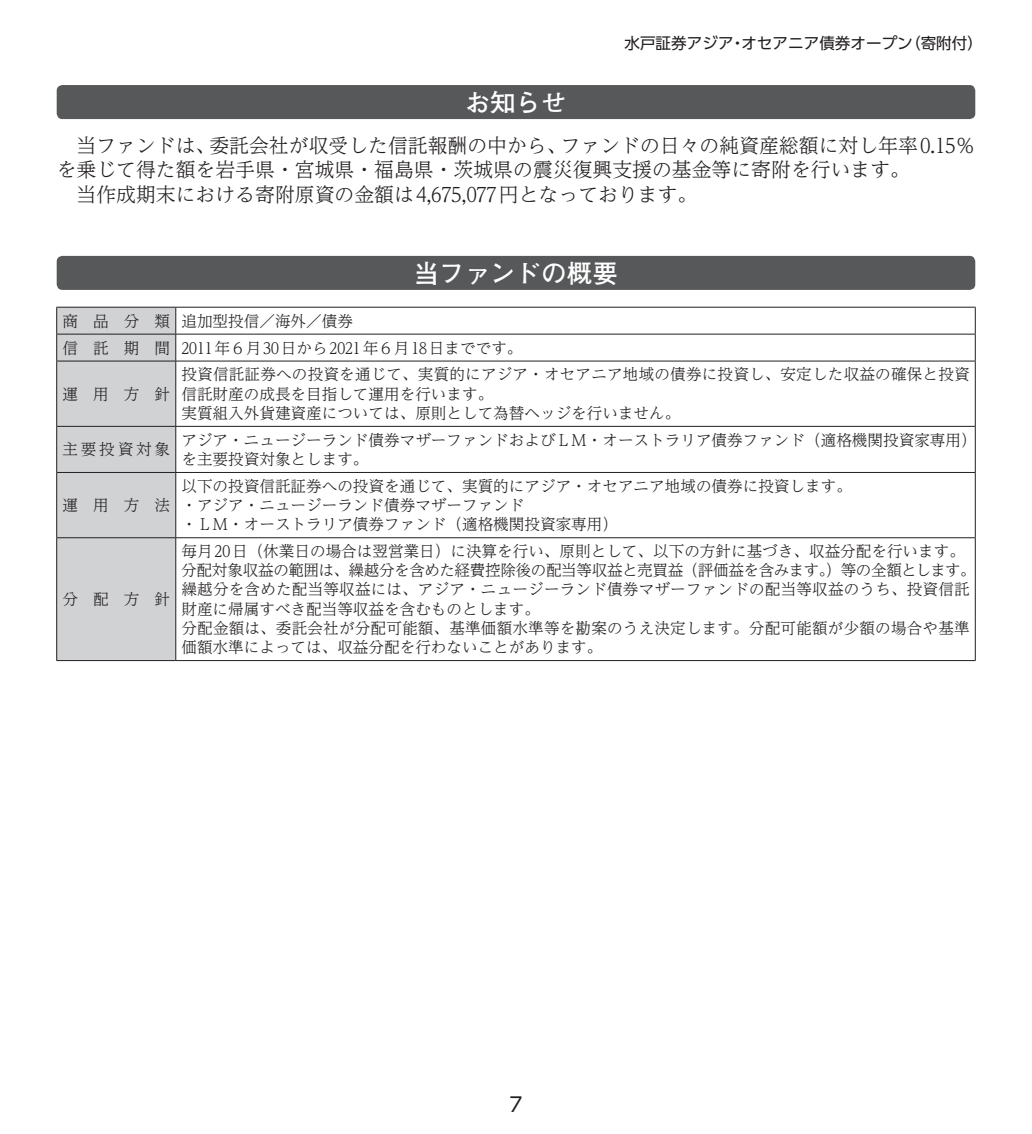
<style>
.page{position:relative;width:1032px;height:1134px;background:#fff}
.page>*{position:absolute;margin:0;border:0;box-sizing:border-box;transform-origin:0 0}
.t1{font:700 25.6px "Futo Go B101 Pro";color:#fff}
.t2{font:300 19.8px "UD Reimin Pro";color:#231f20}
.t3{font:19.8px "UD Shin Go Pro";color:#231f20}
.t4{font:300 15.6px/19.2px "UD Reimin Pro";color:#231f20}
.t5{font:15.6px "UD Shin Go Pro";color:#231f20}
</style>
<div class="page">
<div style="left:57px;top:85px;width:918px;height:34px;background:#57585a;border-radius:6px"></div>
<div style="left:57px;top:256px;width:918px;height:34px;background:#57585a;border-radius:6px"></div>
<hr style="left:176px;top:307px;width:799px;height:1px;background:#231f20">
<hr style="left:176px;top:334px;width:799px;height:1px;background:#231f20">
<div style="left:56px;top:307px;width:120px;height:353px;background:#d1d2d4"></div>
<svg style="left:975px;top:307px;width:1px;height:54px"></svg>
<hr style="left:56px;top:361px;width:120px;height:1px;background:#231f20">
<hr style="left:56px;top:361px;width:1px;height:65px;background:#231f20">
<hr style="left:176px;top:361px;width:799px;height:1px;background:#231f20">
<hr style="left:175px;top:361px;width:1px;height:65px;background:#231f20">
<hr style="left:975px;top:361px;width:1px;height:65px;background:#231f20">
<hr style="left:56px;top:426px;width:120px;height:1px;background:#231f20">
<hr style="left:56px;top:427px;width:1px;height:45px;background:#231f20">
<hr style="left:176px;top:426px;width:799px;height:1px;background:#231f20">
<hr style="left:175px;top:427px;width:1px;height:45px;background:#231f20">
<hr style="left:975px;top:427px;width:1px;height:45px;background:#231f20">
<hr style="left:56px;top:472px;width:120px;height:1px;background:#231f20">
<hr style="left:56px;top:473px;width:1px;height:64px;background:#231f20">
<hr style="left:176px;top:472px;width:799px;height:1px;background:#231f20">
<hr style="left:175px;top:473px;width:1px;height:64px;background:#231f20">
<hr style="left:975px;top:473px;width:1px;height:64px;background:#231f20">
<hr style="left:56px;top:537px;width:120px;height:1px;background:#231f20">
<hr style="left:56px;top:538px;width:1px;height:122px;background:#231f20">
<hr style="left:176px;top:537px;width:799px;height:1px;background:#231f20">
<hr style="left:175px;top:538px;width:1px;height:122px;background:#231f20">
<hr style="left:975px;top:538px;width:1px;height:122px;background:#231f20">
<hr style="left:56px;top:660px;width:120px;height:1px;background:#231f20">
<hr style="left:176px;top:660px;width:799px;height:1px;background:#231f20">
<p class="t5" style="left:624px;top:31px;width:360px">水戸証券アジア・オセアニア債券オープン（寄附付）</p>
<h1 class="t1" style="left:465px;top:82px;width:104px">お知らせ</h1>
<p class="t2" style="left:77px;top:129px;width:900px">当ファンドは、委託会社が収受した信託報酬の中から、ファンドの日々の純資産総額に対し年率 0.15％</p>
<p class="t2" style="left:57px;top:154px;width:855px">を乗じて得た額を岩手県・宮城県・福島県・茨城県の震災復興支援の基金等に寄附を行います。</p>
<p class="t2" style="left:77px;top:178px;width:622px">当作成期末における寄附原資の金額は 4,675,077円となっております。</p>
<h1 class="t1" style="left:414px;top:252px;width:206px">当ファンドの概要</h1>
<p class="t4" style="left:62px;top:307px;width:462px;line-height:27px">商 品 分 類 追加型投信／海外／債券<br>信 託 期 間 2011年6月 30日から 2021年6月 18日までです。</p>
<p class="t4" style="left:62px;top:384px;width:109px">運用方針</p>
<p class="t4" style="left:181px;top:364px;width:790px">投資信託証券への投資を通じて、実質的にアジア・オセアニア地域の債券に投資し、安定した収益の確保と投資信託財産の成長を目指して運用を行います。<br>実質組入外貨建資産については、原則として為替ヘッジを行いません。</p>
<p class="t4" style="left:62px;top:439px;width:109px">主要投資対象</p>
<p class="t4" style="left:181px;top:430px;width:797px">アジア・ニュージーランド債券マザーファンドおよびＬＭ・オーストラリア債券ファンド（適格機関投資家専用）を主要投資対象とします。</p>
<p class="t4" style="left:62px;top:495px;width:109px">運用方法</p>
<p class="t4" style="left:181px;top:476px;width:672px">以下の投資信託証券への投資を通じて、実質的にアジア・オセアニア地域の債券に投資します。・アジア・ニュージーランド債券マザーファンド<br>・ＬＭ・オーストラリア債券ファンド（適格機関投資家専用）</p>
<p class="t4" style="left:62px;top:589px;width:109px">分配方針</p>
<p class="t4" style="left:181px;top:541px;width:796px">毎月 20日（休業日の場合は翌営業日）に決算を行い、原則として、以下の方針に基づき、収益分配を行います。分配対象収益の範囲は、繰越分を含めた経費控除後の配当等収益と売買益（評価益を含みます。）等の全額とします。繰越分を含めた配当等収益には、アジア・ニュージーランド債券マザーファンドの配当等収益のうち、投資信託財産に帰属すべき配当等収益を含むものとします。<br>分配金額は、委託会社が分配可能額、基準価額水準等を勘案のうえ決定します。分配可能額が少額の場合や基準価額水準によっては、収益分配を行わないことがあります。</p>
<p class="t3" style="left:509px;top:1088px;width:15px">7</p>
</div>
